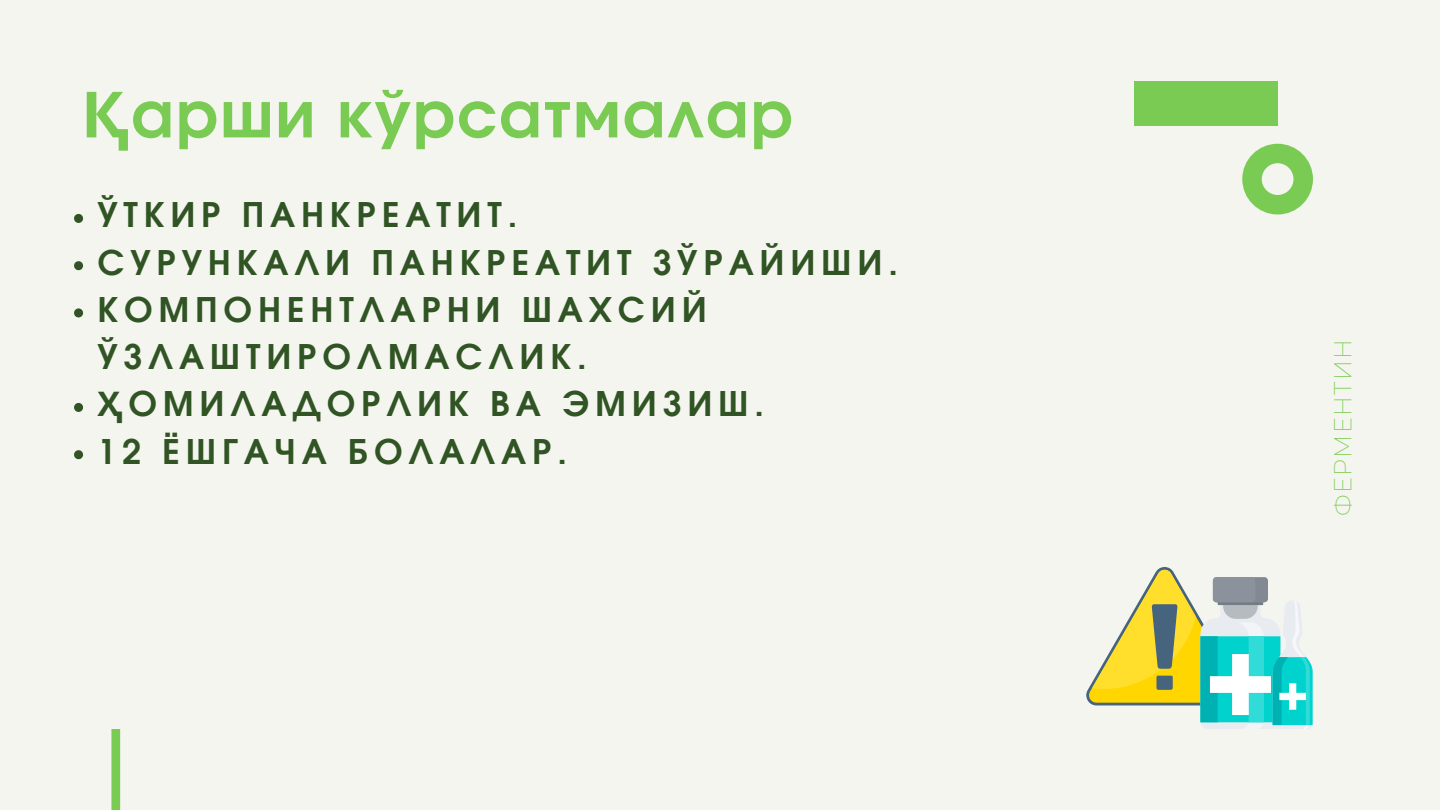
<style>
.page{position:relative;width:1440px;height:810px;background:#f4f5ef}
.page>*{position:absolute;margin:0;border:0;box-sizing:border-box;transform-origin:0 0}
.t1{font:700 63.8px "Evolventa";letter-spacing:.035em;color:#7acb53}
.t2{font:700 34px/47.2px "Evolventa";letter-spacing:.17em;color:#305423}
.t3{font:200 24px "Montserrat";letter-spacing:.06em;color:#7acb53}
.s1{font-family:"Noto Sans"}
</style>
<div class="page">
<div style="left:1134px;top:81px;width:144px;height:45px;background:#7acb53"></div>
<svg style="left:111px;top:729px;width:9px;height:81px"></svg>
<svg style="left:1242px;top:144px;width:71px;height:71px"></svg>
<svg style="left:1086px;top:567px;width:227px;height:162px"></svg>
<svg style="left:74px;top:214px;width:9px;height:9px"></svg>
<svg style="left:74px;top:261px;width:9px;height:9px"></svg>
<svg style="left:74px;top:308px;width:9px;height:9px"></svg>
<svg style="left:74px;top:403px;width:9px;height:9px"></svg>
<svg style="left:74px;top:450px;width:9px;height:9px"></svg>
<h1 class="t1" style="left:81px;top:86px;width:713px"><span class="s1">Қ</span>арши кўрсатмалар</h1>
<p class="t2" style="left:97px;top:194px;width:802px">ЎТКИР ПАНКРЕАТИТ.<br>СУРУНКАЛИ ПАНКРЕАТИТ ЗЎРАЙИШИ.<br>КОМПОНЕНТЛАРНИ ШАХСИЙ<br>ЎЗЛАШТИРОЛМАСЛИК.<br><span class="s1">Ҳ</span>ОМИЛАДОРЛИК ВА ЭМИЗИШ.<br>12 ЁШГАЧА БОЛАЛАР.</p>
<p class="t3" style="left:1328px;top:516px;width:179px;rotate:-90deg">ФЕРМЕНТИН</p>
</div>
